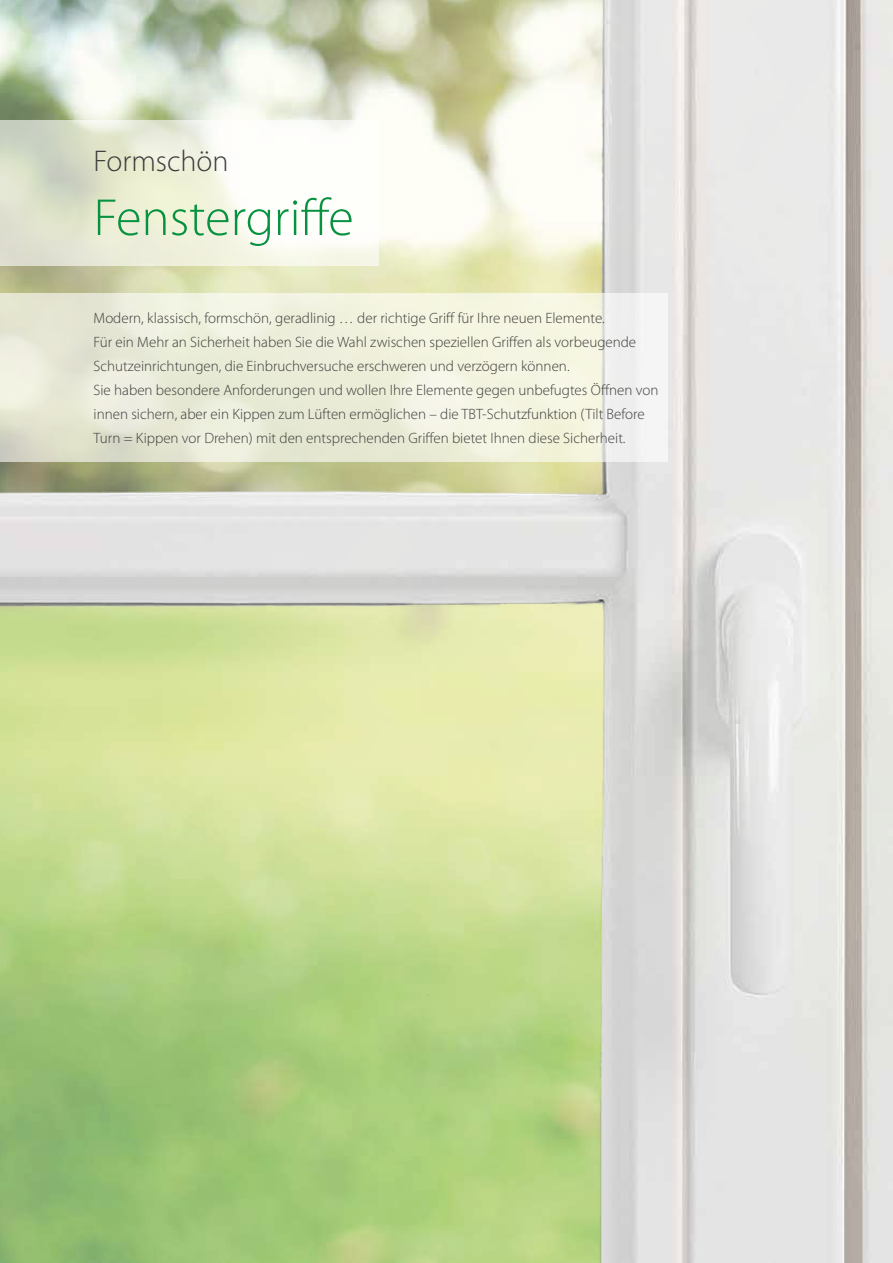
<style>
.page{position:relative;width:893px;height:1263px;background:#fff}
.page>*{position:absolute;margin:0;border:0;box-sizing:border-box;transform-origin:0 0}
.t1{font:300 52.5px "Myriad Pro";color:#07923f}
.t2{font:300 30px "Myriad Pro";color:#3c3c3b}
.t3{font:300 15px/24px "Myriad Pro";color:#3c3c3b}
</style>
<div class="page">
<img style="left:0;top:0;width:893px;height:1263px">
<svg style="left:0;top:293px;width:668px;height:169px;fill:#efefde"></svg>
<svg style="left:0;top:120px;width:378px;height:145px"></svg>
<h2 class="t2" style="left:94px;top:143px;width:137px">Formschön</h2>
<h1 class="t1" style="left:94px;top:186px;width:262px">Fenstergriffe</h1>
<p class="t3" style="left:94px;top:305px;width:566px">Modern, klassisch, formschön, geradlinig … der richtige Griff für Ihre neuen Elemente.<br>Für ein Mehr an Sicherheit haben Sie die Wahl zwischen speziellen Griffen als vorbeugende Schutzeinrichtungen, die Einbruchversuche erschweren und verzögern können.<br>Sie haben besondere Anforderungen und wollen Ihre Elemente gegen unbefugtes Öffnen von innen sichern, aber ein Kippen zum Lüften ermöglichen – die TBT-Schutzfunktion (Tilt Before Turn = Kippen vor Drehen) mit den entsprechenden Griffen bietet Ihnen diese Sicherheit.</p>
</div>
